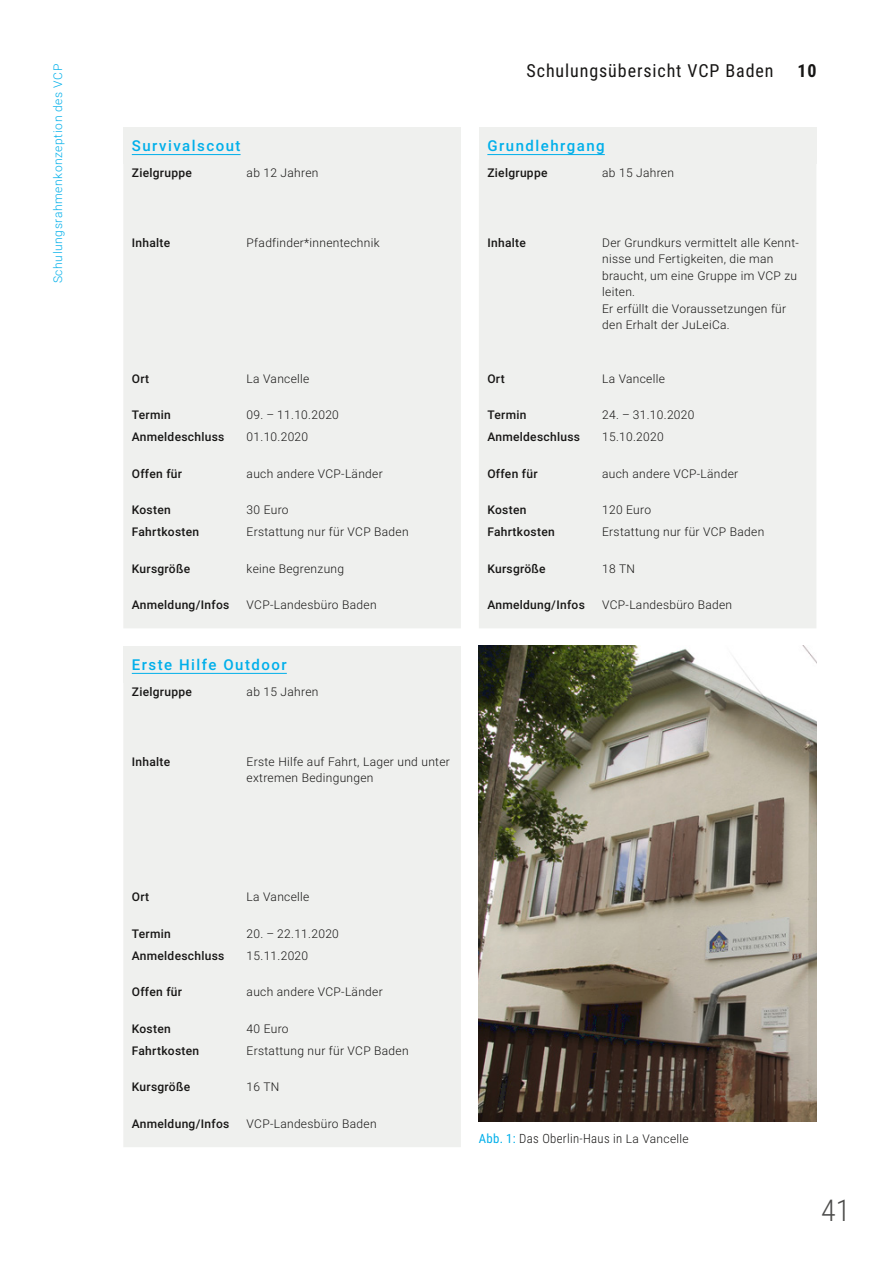
<style>
.page{position:relative;width:893px;height:1263px;background:#fff}
.page>*{position:absolute;margin:0;border:0;box-sizing:border-box;transform-origin:0 0}
.t1{font:300 30px "Roboto Condensed";color:#4c4c4b}
.t2{font:18px "Roboto Condensed";letter-spacing:.05em;color:#171615}
.Tabelle_3_blau{font:500 15px "Roboto";letter-spacing:.1em;color:#00afea}
.Abbildung{font:300 12.75px "Roboto Condensed";letter-spacing:.025em;color:#171615}
.Tabellen_Inhalt{font:300 12px/16.5px "Roboto";letter-spacing:.025em;color:#171615}
.Tabelle_Kategorie_Sc{font:500 12px "Roboto";letter-spacing:.025em;color:#171615}
.t3{font:300 12px "Roboto";letter-spacing:.05em;color:#00afea}
.s1{font-weight:700;color:#fff}
.s2{font-weight:700}
.s3{font-weight:400;color:#00afea}
.s4{font-family:"Roboto";font-size:12px}
</style>
<div class="page">
<img style="left:479px;top:646px;width:337px;height:475px">
<div style="left:123px;top:128px;width:338px;height:36px;background:#eff0ee"></div>
<hr style="left:132px;top:154px;width:109px;height:1px;background:#00afea">
<div style="left:123px;top:164px;width:338px;height:464px;background:#eff0ee"></div>
<div style="left:479px;top:128px;width:337px;height:36px;background:#eff0ee"></div>
<hr style="left:487px;top:154px;width:118px;height:1px;background:#00afea">
<div style="left:479px;top:164px;width:337px;height:464px;background:#eff0ee"></div>
<div style="left:123px;top:646px;width:338px;height:37px;background:#eff0ee"></div>
<hr style="left:132px;top:673px;width:155px;height:1px;background:#00afea">
<div style="left:123px;top:683px;width:338px;height:464px;background:#eff0ee"></div>
<p class="t3" style="left:49px;top:283px;width:221px;rotate:-90deg">Schulungsrahmenkonzeption des VCP</p>
<p class="Tabelle_3_blau" style="left:132px;top:135px;width:110px">Survivalscout</p>
<p class="Tabelle_Kategorie_Sc" style="left:132px;top:165px;width:62px">Zielgruppe</p>
<p class="Tabellen_Inhalt" style="left:247px;top:164px;width:73px">ab 12 Jahren</p>
<p class="Tabelle_Kategorie_Sc" style="left:132px;top:234px;width:40px">Inhalte</p>
<p class="Tabellen_Inhalt" style="left:247px;top:234px;width:134px">Pfadfinder*innentechnik</p>
<p class="Tabelle_Kategorie_Sc" style="left:132px;top:370px;width:19px">Ort</p>
<p class="Tabellen_Inhalt" style="left:247px;top:370px;width:64px">La Vancelle</p>
<p class="Tabelle_Kategorie_Sc" style="left:132px;top:406px;width:41px">Termin</p>
<p class="Tabellen_Inhalt" style="left:247px;top:406px;width:94px">09. – 11.10.2020</p>
<p class="Tabelle_Kategorie_Sc" style="left:132px;top:428px;width:94px">Anmeldeschluss</p>
<p class="Tabellen_Inhalt" style="left:247px;top:428px;width:63px">01.10.2020</p>
<p class="Tabelle_Kategorie_Sc" style="left:132px;top:465px;width:52px">Offen für</p>
<p class="Tabellen_Inhalt" style="left:247px;top:465px;width:138px">auch andere VCP-Länder</p>
<p class="Tabelle_Kategorie_Sc" style="left:132px;top:501px;width:41px">Kosten</p>
<p class="Tabellen_Inhalt" style="left:247px;top:501px;width:43px">30 Euro</p>
<p class="Tabelle_Kategorie_Sc" style="left:132px;top:523px;width:69px">Fahrtkosten</p>
<p class="Tabellen_Inhalt" style="left:247px;top:523px;width:164px">Erstattung nur für VCP Baden</p>
<p class="Tabelle_Kategorie_Sc" style="left:132px;top:560px;width:60px">Kursgröße</p>
<p class="Tabellen_Inhalt" style="left:247px;top:560px;width:99px">keine Begrenzung</p>
<p class="Tabelle_Kategorie_Sc" style="left:132px;top:596px;width:99px">Anmeldung/Infos</p>
<p class="Tabellen_Inhalt" style="left:247px;top:596px;width:131px">VCP-Landesbüro Baden</p>
<p class="Tabelle_3_blau" style="left:132px;top:654px;width:156px">Erste Hilfe Outdoor</p>
<p class="Tabelle_Kategorie_Sc" style="left:132px;top:683px;width:62px">Zielgruppe</p>
<p class="Tabellen_Inhalt" style="left:247px;top:683px;width:73px">ab 15 Jahren</p>
<p class="Tabelle_Kategorie_Sc" style="left:132px;top:753px;width:40px">Inhalte</p>
<p class="Tabellen_Inhalt" style="left:247px;top:753px;width:205px">Erste Hilfe auf Fahrt, Lager und unter extremen Bedingungen</p>
<h2 class="t2" style="left:527px;top:58px;width:291px">Schulungsübersicht VCP Baden <span class="s1">—</span> <span class="s2">10</span></h2>
<p class="Tabelle_3_blau" style="left:487px;top:135px;width:119px">Grundlehrgang</p>
<p class="Tabelle_Kategorie_Sc" style="left:487px;top:165px;width:62px">Zielgruppe</p>
<p class="Tabellen_Inhalt" style="left:602px;top:164px;width:73px">ab 15 Jahren</p>
<p class="Tabelle_Kategorie_Sc" style="left:487px;top:234px;width:40px">Inhalte</p>
<p class="Tabellen_Inhalt" style="left:602px;top:234px;width:198px">Der Grundkurs vermittelt alle Kennt&shy;nisse und Fertigkeiten, die man braucht, um eine Gruppe im VCP zu leiten.</p>
<p class="Tabellen_Inhalt" style="left:602px;top:300px;width:186px">Er erfüllt die Voraussetzungen für den Erhalt der JuLeiCa.</p>
<p class="Tabelle_Kategorie_Sc" style="left:487px;top:370px;width:19px">Ort</p>
<p class="Tabellen_Inhalt" style="left:602px;top:370px;width:64px">La Vancelle</p>
<p class="Tabelle_Kategorie_Sc" style="left:487px;top:406px;width:41px">Termin</p>
<p class="Tabellen_Inhalt" style="left:602px;top:406px;width:94px">24. – 31.10.2020</p>
<p class="Tabelle_Kategorie_Sc" style="left:487px;top:428px;width:94px">Anmeldeschluss</p>
<p class="Tabellen_Inhalt" style="left:602px;top:428px;width:63px">15.10.2020</p>
<p class="Tabelle_Kategorie_Sc" style="left:487px;top:465px;width:52px">Offen für</p>
<p class="Tabellen_Inhalt" style="left:602px;top:465px;width:138px">auch andere VCP-Länder</p>
<p class="Tabelle_Kategorie_Sc" style="left:487px;top:501px;width:41px">Kosten</p>
<p class="Tabellen_Inhalt" style="left:602px;top:501px;width:50px">120 Euro</p>
<p class="Tabelle_Kategorie_Sc" style="left:487px;top:523px;width:69px">Fahrtkosten</p>
<p class="Tabellen_Inhalt" style="left:602px;top:523px;width:164px">Erstattung nur für VCP Baden</p>
<p class="Tabelle_Kategorie_Sc" style="left:487px;top:560px;width:60px">Kursgröße</p>
<p class="Tabellen_Inhalt" style="left:602px;top:560px;width:34px">18 TN</p>
<p class="Tabelle_Kategorie_Sc" style="left:487px;top:596px;width:99px">Anmeldung/Infos</p>
<p class="Tabellen_Inhalt" style="left:602px;top:596px;width:131px">VCP-Landesbüro Baden</p>
<p class="Tabelle_Kategorie_Sc" style="left:132px;top:889px;width:19px">Ort</p>
<p class="Tabellen_Inhalt" style="left:247px;top:888px;width:64px">La Vancelle</p>
<p class="Tabelle_Kategorie_Sc" style="left:132px;top:925px;width:41px">Termin</p>
<p class="Tabellen_Inhalt" style="left:247px;top:925px;width:94px">20. – 22.11.2020</p>
<p class="Tabelle_Kategorie_Sc" style="left:132px;top:947px;width:94px">Anmeldeschluss</p>
<p class="Tabellen_Inhalt" style="left:247px;top:947px;width:63px">15.11.2020</p>
<p class="Tabelle_Kategorie_Sc" style="left:132px;top:984px;width:52px">Offen für</p>
<p class="Tabellen_Inhalt" style="left:247px;top:983px;width:138px">auch andere VCP-Länder</p>
<p class="Tabelle_Kategorie_Sc" style="left:132px;top:1020px;width:41px">Kosten</p>
<p class="Tabellen_Inhalt" style="left:247px;top:1020px;width:43px">40 Euro</p>
<p class="Tabelle_Kategorie_Sc" style="left:132px;top:1042px;width:69px">Fahrtkosten</p>
<p class="Tabellen_Inhalt" style="left:247px;top:1042px;width:164px">Erstattung nur für VCP Baden</p>
<p class="Tabelle_Kategorie_Sc" style="left:132px;top:1079px;width:60px">Kursgröße</p>
<p class="Tabellen_Inhalt" style="left:247px;top:1078px;width:34px">16 TN</p>
<p class="Tabelle_Kategorie_Sc" style="left:132px;top:1115px;width:99px">Anmeldung/Infos</p>
<p class="Tabellen_Inhalt" style="left:247px;top:1115px;width:131px">VCP-Landesbüro Baden</p>
<p class="Abbildung" style="left:479px;top:1129px;width:211px"><span class="s3">Abb. 1:</span> Das Oberlin-Haus in <span class="s4">La Vancelle</span></p>
<h1 class="t1" style="left:821px;top:1189px;width:31px">41</h1>
</div>
